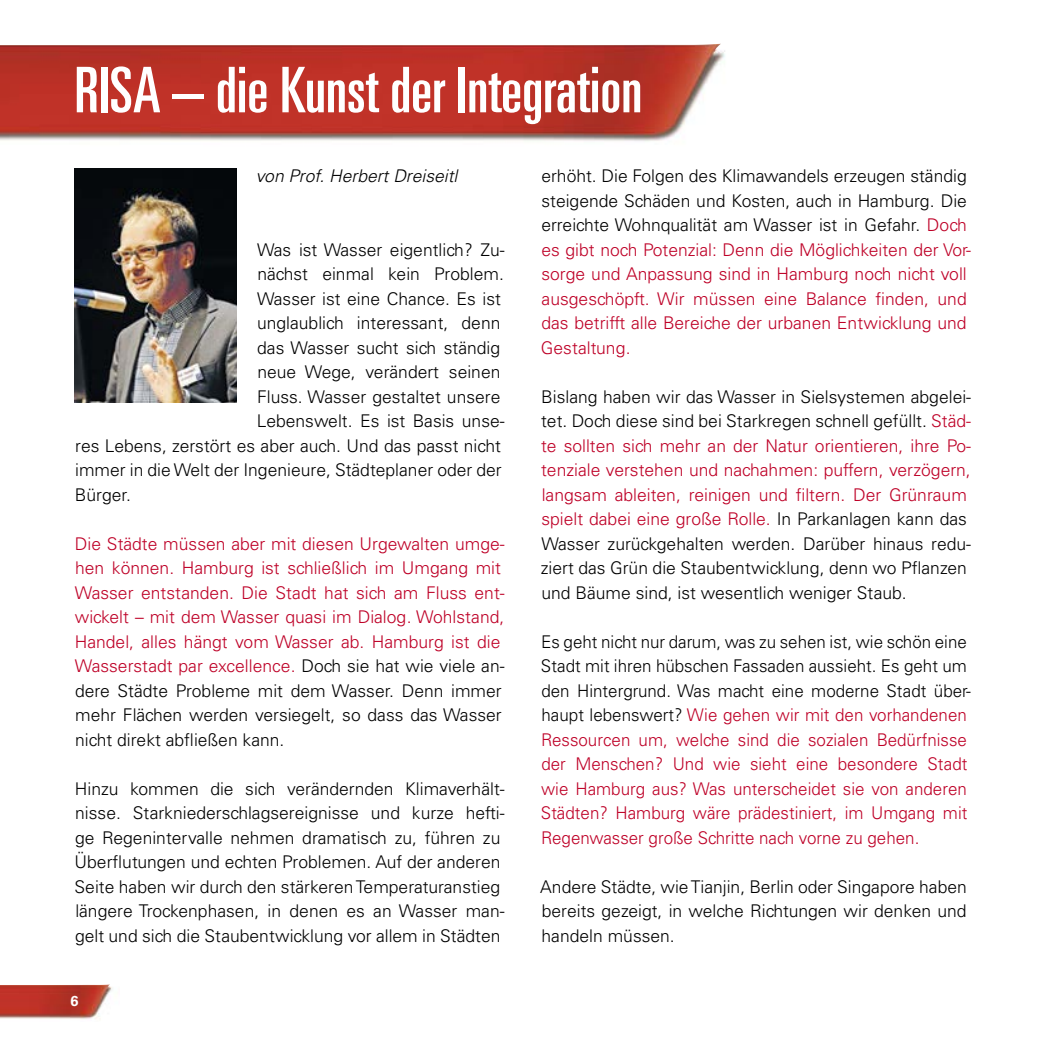
<style>
.page{position:relative;width:1042px;height:1042px;background:#fff}
.page>*{position:absolute;margin:0;border:0;box-sizing:border-box;transform-origin:0 0}
.t1{font:ultra-condensed 63px "Univers LT";color:#fff}
.t2{font:300 17.5px/24.5px "Univers LT";color:#000}
.t3{font:300 17.5px/24.5px "Univers LT";color:#be0027}
.t4{font:italic 300 17.5px "Univers LT";color:#000}
.t5{font:700 14.35px "Univers LT";color:#fff}
.s1{color:#000}
.s2{color:#be0027}
</style>
<div class="page">
<img style="left:0;top:44px;width:725px;height:97px">
<img style="left:74px;top:169px;width:163px;height:234px">
<img style="left:0;top:984px;width:112px;height:35px">
<h1 class="t1" style="left:74px;top:54px;width:569px">RISA – die Kunst der Integration</h1>
<p class="t4" style="left:256px;top:165px;width:203px">von Prof. Herbert Dreiseitl</p>
<p class="t2" style="left:257px;top:237px;width:249px">Was ist Wasser eigentlich? Zu-</p>
<p class="t2" style="left:257px;top:262px;width:248px">nächst einmal kein Problem.</p>
<p class="t2" style="left:257px;top:286px;width:245px">Wasser ist eine Chance. Es ist</p>
<p class="t2" style="left:257px;top:311px;width:245px">unglaublich interessant, denn</p>
<p class="t2" style="left:257px;top:335px;width:244px">das Wasser sucht sich ständig</p>
<p class="t2" style="left:257px;top:360px;width:245px">neue Wege, verändert seinen</p>
<p class="t2" style="left:257px;top:384px;width:245px">Fluss. Wasser gestaltet unsere</p>
<p class="t2" style="left:257px;top:409px;width:249px">Lebenswelt. Es ist Basis unse-</p>
<p class="t2" style="left:75px;top:433px;width:427px">res Lebens, zerstört es aber auch. Und das passt nicht</p>
<p class="t2" style="left:75px;top:458px;width:428px">immer in die Welt der Ingenieure, Städteplaner oder der</p>
<p class="t2" style="left:75px;top:482px;width:58px">Bürger.</p>
<p class="t3" style="left:75px;top:531px;width:431px">Die Städte müssen aber mit diesen Urgewalten umge&shy;hen können. Hamburg ist schließlich im Umgang mit Wasser entstanden. Die Stadt hat sich am Fluss ent&shy;wickelt – mit dem Wasser quasi im Dialog. Wohlstand, Handel, alles hängt vom Wasser ab. Hamburg ist die Wasserstadt par excellence. <span class="s1">Doch sie hat wie viele an&shy;dere Städte Probleme mit dem Wasser. Denn immer mehr Flächen werden versiegelt, so dass das Wasser nicht direkt abfließen kann.</span></p>
<p class="t2" style="left:75px;top:776px;width:432px">Hinzu kommen die sich verändernden Klimaverhält&shy;nisse. Starkniederschlagsereignisse und kurze hefti&shy;ge Regenintervalle nehmen dramatisch zu, führen zu Überflutungen und echten Problemen. Auf der anderen Seite haben wir durch den stärkeren Temperaturanstieg längere Trockenphasen, in denen es an Wasser man&shy;gelt und sich die Staubentwicklung vor allem in Städten</p>
<p class="t5" style="left:70px;top:992px;width:10px">6</p>
<p class="t3" style="left:541px;top:164px;width:432px"><span class="s1">erhöht. Die Folgen des Klimawandels erzeugen ständig steigende Schäden und Kosten, auch in Hamburg. Die erreichte Wohnqualität am Wasser ist in Gefahr.</span> Doch es gibt noch Potenzial: Denn die Möglichkeiten der Vor&shy;sorge und Anpassung sind in Hamburg noch nicht voll ausgeschöpft. Wir müssen eine Balance finden, und das betrifft alle Bereiche der urbanen Entwicklung und Gestaltung.</p>
<p class="t2" style="left:541px;top:384px;width:432px">Bislang haben wir das Wasser in Sielsystemen abgelei&shy;tet. Doch diese sind bei Starkregen schnell gefüllt. <span class="s2">Städ&shy;te sollten sich mehr an der Natur orientieren, ihre Po&shy;tenziale verstehen und nachahmen: puffern, verzögern, langsam ableiten, reinigen und filtern. Der Grünraum spielt dabei eine große Rolle.</span> In Parkanlagen kann das Wasser zurückgehalten werden. Darüber hinaus redu&shy;ziert das Grün die Staubentwicklung, denn wo Pflanzen und Bäume sind, ist wesentlich weniger Staub.</p>
<p class="t3" style="left:541px;top:629px;width:431px"><span class="s1">Es geht nicht nur darum, was zu sehen ist, wie schön eine Stadt mit ihren hübschen Fassaden aussieht. Es geht um den Hintergrund. Was macht eine moderne Stadt über&shy;haupt lebenswert?</span> Wie gehen wir mit den vorhandenen Ressourcen um, welche sind die sozialen Bedürfnisse der Menschen? Und wie sieht eine besondere Stadt wie Hamburg aus? Was unterscheidet sie von anderen Städten? Hamburg wäre prädestiniert, im Umgang mit Regenwasser große Schritte nach vorne zu gehen.</p>
<p class="t2" style="left:540px;top:874px;width:428px;text-align:justify">Andere Städte, wie Tianjin, Berlin oder Singapore haben bereits gezeigt, in welche Richtungen wir denken und handeln müssen.</p>
</div>
